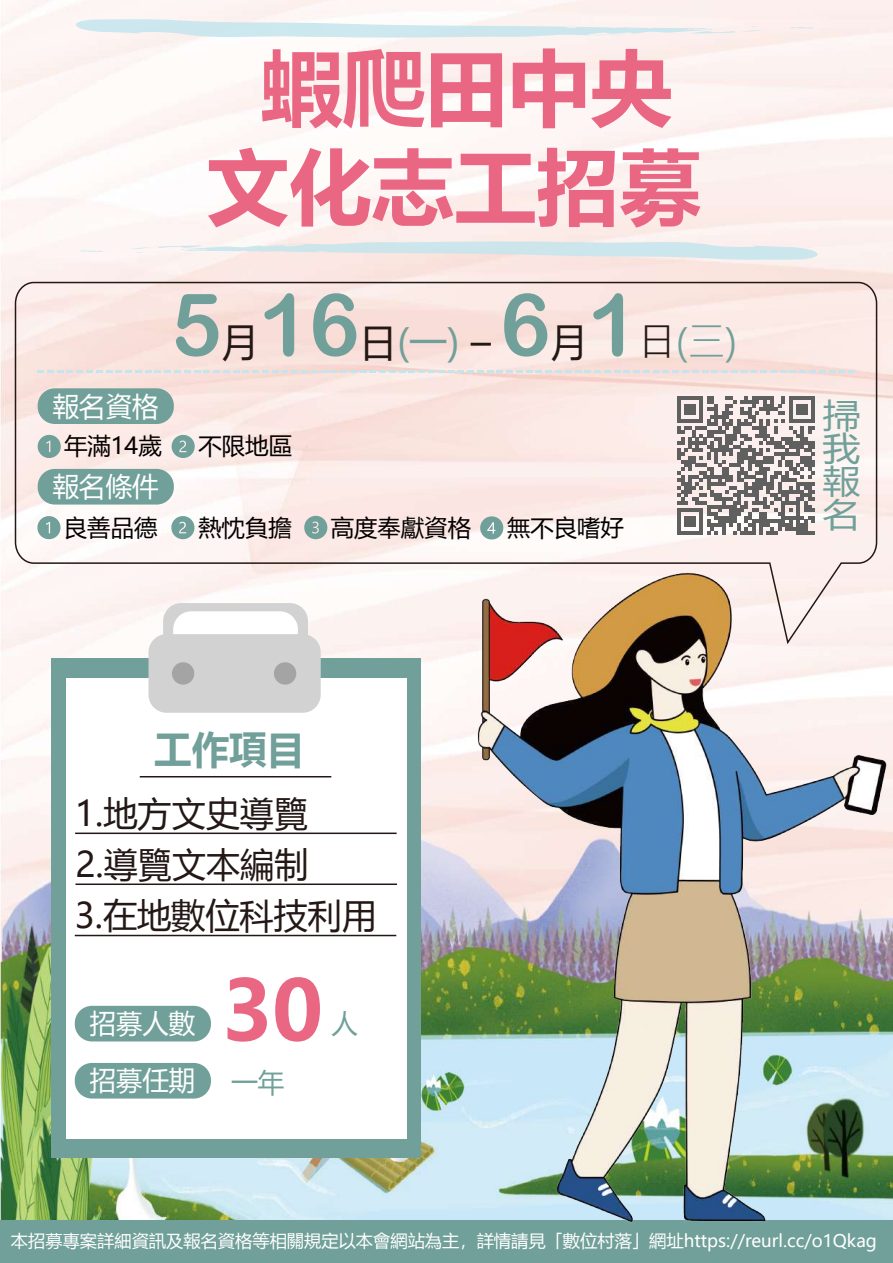
<style>
.page{position:relative;width:893px;height:1263px;background:#fff}
.page>*{position:absolute;margin:0;border:0;box-sizing:border-box;transform-origin:0 0}
.t1{font:86.55px "Arial Rounded MT Bold";color:#70a099}
.t2{font:700 82.5px/99px "Microsoft Ya Hei";color:#ea6784;text-align:center}
.t3{font:38.4px "Microsoft Ya Hei";color:#70a099}
.t4{font:38.4px "Microsoft Jheng Hei";color:#70a099}
.t5{font:700 38.4px "Microsoft Ya Hei";color:#70a099}
.t6{font:38.4px "Microsoft Ya Hei";color:#231815}
.t7{font:34.95px/51.2px "Microsoft Ya Hei";color:#231815}
.t8{font:33.3px/33.3px "Microsoft Ya Hei";color:#70a099;text-align:justify;scale:1.13 1}
.t9{font:27px/57.2px "Microsoft Ya Hei";color:#fff}
.t10{font:27px "Microsoft Ya Hei";color:#70a099}
.t11{font:23.4px "Microsoft Ya Hei";color:#040000}
.t12{font:17.25px "Microsoft Ya Hei";color:#fff}
.s1{color:#231815}
</style>
<div class="page">
<img style="left:0;top:0;width:893px;height:1220px">
<div style="left:0;top:1220px;width:893px;height:43px;background:#70a099"></div>
<img style="left:441px;top:562px;width:452px;height:661px">
<svg style="left:789px;top:27px;width:29px;height:2px"></svg>
<svg style="left:76px;top:19px;width:691px;height:19px"></svg>
<svg style="left:76px;top:250px;width:28px;height:2px"></svg>
<svg style="left:126px;top:241px;width:692px;height:19px;background:#e2e8ea"></svg>
<svg style="left:14px;top:281px;width:864px;height:365px"></svg>
<div style="left:38px;top:388px;width:136px;height:36px;background:#70a099;border-radius:17px"></div>
<div style="left:52px;top:659px;width:369px;height:499px;background:#70a099"></div>
<div style="left:66px;top:678px;width:340px;height:461px;background:#fff"></div>
<div style="left:163px;top:603px;width:145px;height:79px;background:#d2d2d3;border-radius:18px"></div>
<div style="left:173px;top:611px;width:125px;height:79px;background:#fff;border-radius:18px"></div>
<div style="left:148px;top:634px;width:173px;height:79px;background:#d2d2d3;border-radius:18px"></div>
<div style="left:172px;top:662px;width:22px;height:23px;background:#a4a4a4;border-radius:50%"></div>
<div style="left:274px;top:662px;width:22px;height:23px;background:#a4a4a4;border-radius:50%"></div>
<hr style="left:140px;top:776px;width:191px;height:1px;background:#231815">
<hr style="left:75px;top:832px;width:322px;height:2px;background:#231815">
<svg style="left:677px;top:396px;width:138px;height:138px;background:#a59f9e"></svg>
<svg style="left:480px;top:516px;width:23px;height:23px"></svg>
<svg style="left:304px;top:516px;width:23px;height:23px"></svg>
<svg style="left:37px;top:370px;width:818px;height:3px;background:#d2e2e7"></svg>
<svg style="left:38px;top:435px;width:23px;height:23px"></svg>
<svg style="left:172px;top:435px;width:23px;height:23px"></svg>
<div style="left:38px;top:469px;width:136px;height:36px;background:#70a099;border-radius:17px"></div>
<div style="left:75px;top:1006px;width:136px;height:35px;background:#70a099;border-radius:17px"></div>
<div style="left:75px;top:1063px;width:136px;height:35px;background:#70a099;border-radius:17px"></div>
<svg style="left:37px;top:516px;width:24px;height:23px"></svg>
<svg style="left:171px;top:516px;width:23px;height:23px"></svg>
<hr style="left:75px;top:883px;width:322px;height:2px;background:#231815">
<hr style="left:75px;top:935px;width:321px;height:1px;background:#231815">
<h2 class="t2" style="left:207px;top:35px;width:496px">蝦爬田中央文化志工招募</h2>
<h3 class="t9" style="left:53px;top:377px;width:107px">報名資格</h3>
<h3 class="t11" style="left:64px;top:430px;width:99px">年滿14歲</h3>
<h3 class="t9" style="left:53px;top:457px;width:107px">報名條件</h3>
<h1 class="t1" style="left:171px;top:274px;width:189px">5 16</h1>
<h3 class="t6" style="left:222px;top:316px;width:39px">月</h3>
<h3 class="t3" style="left:359px;top:316px;width:133px"><span class="s1">日</span>(一) <span class="s1">–</span></h3>
<h1 class="t1" style="left:500px;top:274px;width:139px">6 1</h1>
<h3 class="t6" style="left:550px;top:316px;width:39px">月</h3>
<h3 class="t4" style="left:638px;top:317px;width:101px"><span class="s1">日</span>(三)</h3>
<h3 class="t11" style="left:198px;top:430px;width:95px">不限地區</h3>
<h3 class="t11" style="left:64px;top:511px;width:95px">良善品德</h3>
<h3 class="t11" style="left:198px;top:511px;width:95px">熱忱負擔</h3>
<h3 class="t11" style="left:331px;top:511px;width:142px">高度奉獻資格</h3>
<h3 class="t11" style="left:507px;top:512px;width:118px">無不良嗜好</h3>
<h3 class="t5" style="left:154px;top:723px;width:152px">工作項目</h3>
<h3 class="t7" style="left:75px;top:786px;width:303px">1.地方文史導覽<br>2.導覽文本編制<br>3.在地數位科技利用</h3>
<h2 class="t2" style="left:221px;top:958px;width:103px">30</h2>
<h3 class="t9" style="left:90px;top:994px;width:107px">招募人數招募任期</h3>
<h3 class="t10" style="left:331px;top:1005px;width:28px">人</h3>
<h3 class="t10" style="left:232px;top:1064px;width:54px">一年</h3>
<h3 class="t8" style="left:823px;top:397px;width:34px">掃我報名</h3>
<p class="t12" style="left:11px;top:1229px;width:867px">本招募專案詳細資訊及報名資格等相關規定以本會網站為主，詳情請見「數位村落」網址https://reurl.cc/o1Qkag</p>
</div>
